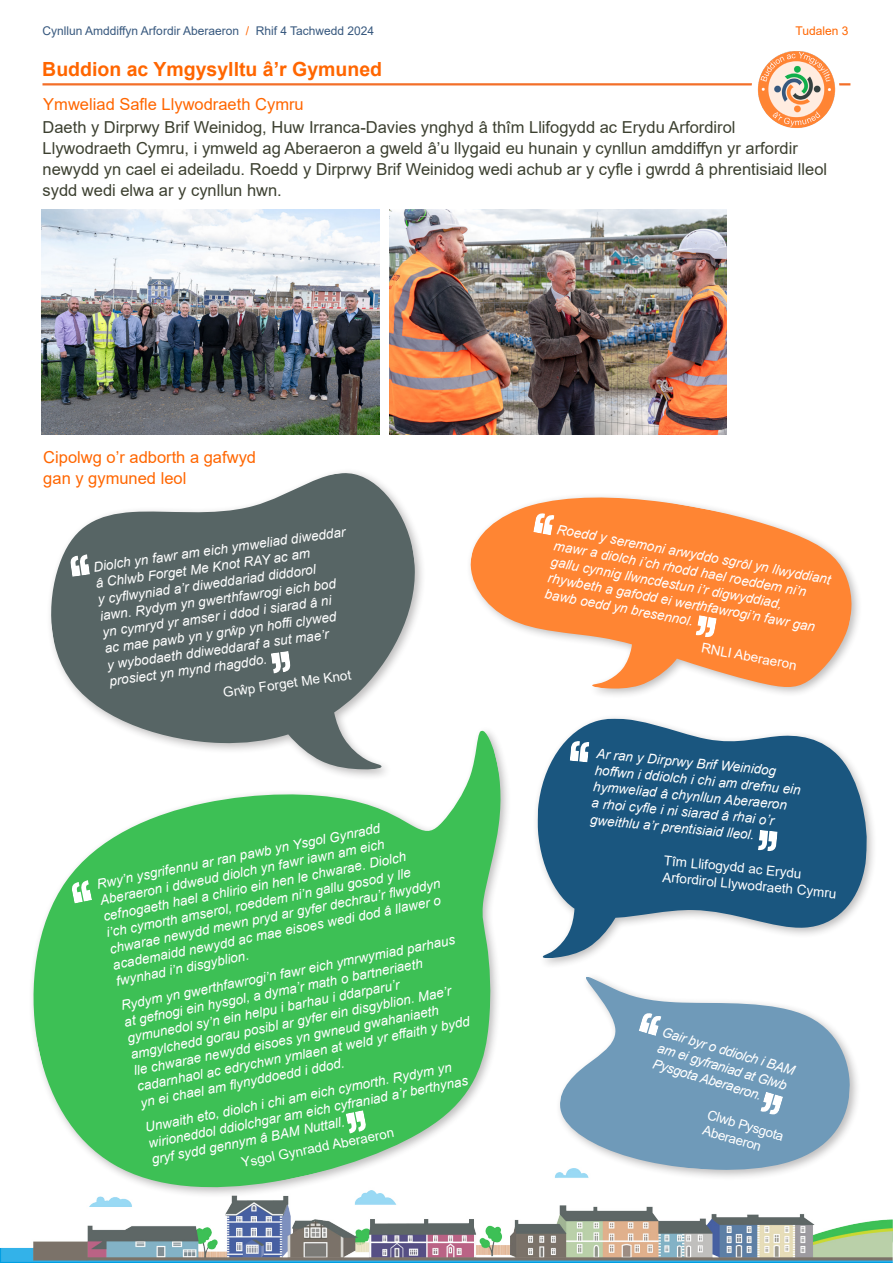
<style>
.page{position:relative;width:893px;height:1263px;background:#fff}
.page>*{position:absolute;margin:0;border:0;box-sizing:border-box;transform-origin:0 0}
.L1_heading_orange_ACDS_2024{font:700 19.5px "Arial";color:#f60}
.Body_Text_11pt_ACDS{font:16.5px/21px "Arial";color:#3c4030}
.Body_Text_11pt_ACDS-2{font:16.5px/21px "Arial";color:#f60}
.Body_Text_11pt_ACDS-3{font:italic 13.5px/16.5px "Arial";color:#fff}
.Body_Text_11pt_ACDS-4{font:13.5px/16.6px "Arial";color:#fff}
.t1{font:12px "Arial";color:#37587e}
.t2{font:12px "Arial";color:#f60}
.s1{color:#f60}
</style>
<div class="page">
<img style="left:0;top:1177px;width:893px;height:86px">
<hr style="left:42px;top:83px;width:808px;height:2px;background:#f36f29">
<div style="left:752px;top:45px;width:87px;height:88px;background:#fff;border-radius:50%"></div>
<img style="left:757px;top:50px;width:78px;height:78px;border-radius:39px">
<svg style="left:536px;top:730px;width:334px;height:228px;fill:#1a567f"></svg>
<svg style="left:570px;top:741px;width:19px;height:21px"></svg>
<svg style="left:758px;top:830px;width:20px;height:21px"></svg>
<svg style="left:470px;top:496px;width:389px;height:234px;fill:#ff8533"></svg>
<svg style="left:533px;top:513px;width:21px;height:22px"></svg>
<svg style="left:696px;top:615px;width:21px;height:22px"></svg>
<div style="left:29px;top:726px;width:482px;height:472px;background:#231f20;opacity:.3"></div>
<svg style="left:28px;top:729px;width:474px;height:463px;fill:#3dc055"></svg>
<svg style="left:72px;top:880px;width:20px;height:23px"></svg>
<svg style="left:346px;top:1110px;width:20px;height:24px"></svg>
<div style="left:555px;top:972px;width:306px;height:209px;background:#fff"></div>
<svg style="left:556px;top:977px;width:300px;height:201px;fill:#6f9ab9"></svg>
<svg style="left:639px;top:1013px;width:22px;height:23px"></svg>
<svg style="left:760px;top:1092px;width:23px;height:23px"></svg>
<div style="left:46px;top:468px;width:380px;height:312px;background:#231f20;opacity:.3"></div>
<svg style="left:44px;top:468px;width:372px;height:302px;fill:#576565"></svg>
<svg style="left:70px;top:554px;width:20px;height:23px"></svg>
<svg style="left:271px;top:651px;width:20px;height:23px"></svg>
<img style="left:42px;top:210px;width:337px;height:225px">
<img style="left:390px;top:210px;width:337px;height:225px">
<p class="t1" style="left:43px;top:23px;width:333px">Cynllun Amddiffyn Arfordir Aberaeron <span class="s1">/</span> Rhif 4 Tachwedd 2024</p>
<p class="t2" style="left:795px;top:23px;width:54px">Tudalen 3</p>
<p class="L1_heading_orange_ACDS_2024" style="left:42px;top:55px;width:341px">Buddion ac Ymgysylltu â’r Gymuned</p>
<p class="Body_Text_11pt_ACDS-2" style="left:43px;top:94px;width:262px">Ymweliad Safle Llywodraeth Cymru</p>
<p class="Body_Text_11pt_ACDS" style="left:43px;top:117px;width:786px">Daeth y Dirprwy Brif Weinidog, Huw Irranca-Davies ynghyd â thîm Llifogydd ac Erydu Arfordirol Llywodraeth Cymru, i ymweld ag Aberaeron a gweld â’u llygaid eu hunain y cynllun amddiffyn yr arfordir newydd yn cael ei adeiladu. Roedd y Dirprwy Brif Weinidog wedi achub ar y cyfle i gwrdd â phrentisiaid lleol sydd wedi elwa ar y cynllun hwn.</p>
<p class="Body_Text_11pt_ACDS-2" style="left:43px;top:447px;width:214px">Cipolwg o’r adborth a gafwyd gan y gymuned leol</p>
<p class="Body_Text_11pt_ACDS-3" style="left:92px;top:559px;width:256px;rotate:-8deg">Diolch yn fawr am eich ymweliad diweddar â Chlwb Forget Me Knot RAY ac am<br>y cyfl wyniad a’r diweddariad diddorol iawn. Rydym yn gwerthfawrogi eich bod yn cymryd yr amser i ddod i siarad â ni<br>ac mae pawb yn y grŵp yn hoffi clywed<br>y wybodaeth ddiweddaraf a sut mae’r prosiect yn mynd rhagddo.</p>
<p class="Body_Text_11pt_ACDS-4" style="left:222px;top:684px;width:131px;rotate:-8deg">Grŵp Forget Me Knot</p>
<p class="Body_Text_11pt_ACDS-3" style="left:95px;top:876px;width:339px;rotate:-11deg">Rwy’n ysgrifennu ar ran pawb yn Ysgol Gynradd Aberaeron i ddweud diolch yn fawr iawn am eich cefnogaeth hael a chlirio ein hen le chwarae. Diolch<br>i’ch cymorth amserol, roeddem ni’n gallu gosod y lle chwarae newydd mewn pryd ar gyfer dechrau’r fl wyddyn academaidd newydd ac mae eisoes wedi dod â llawer o fwynhad i’n disgyblion.</p>
<p class="Body_Text_11pt_ACDS-3" style="left:120px;top:997px;width:342px;rotate:-11deg">Rydym yn gwerthfawrogi’n fawr eich ymrwymiad parhaus at gefnogi ein hysgol, a dyma’r math o bartneriaeth gymunedol sy’n ein helpu i barhau i ddarparu’r amgylchedd gorau posibl ar gyfer ein disgyblion. Mae’r lle chwarae newydd eisoes yn gwneud gwahaniaeth cadarnhaol ac edrychwn ymlaen at weld yr eff aith y bydd yn ei chael am fl ynyddoedd i ddod.</p>
<p class="Body_Text_11pt_ACDS-3" style="left:144px;top:1119px;width:327px;rotate:-11deg">Unwaith eto, diolch i chi am eich cymorth. Rydym yn wirioneddol ddiolchgar am eich cyfraniad a’r berthynas gryf sydd gennym â BAM Nuttall.</p>
<p class="Body_Text_11pt_ACDS-4" style="left:240px;top:1154px;width:157px;rotate:-11deg">Ysgol Gynradd Aberaeron</p>
<p class="Body_Text_11pt_ACDS-3" style="left:558px;top:522px;width:280px;rotate:10deg">Roedd y seremoni arwyddo sgrôl yn llwyddiant mawr a diolch i’ch rhodd hael roeddem ni’n gallu cynnig llwncdestun i’r digwyddiad, rhywbeth a gafodd ei werthfawrogi’n fawr gan bawb oedd yn bresennol.</p>
<p class="Body_Text_11pt_ACDS-4" style="left:703px;top:640px;width:98px;rotate:10deg">RNLI Aberaeron</p>
<p class="Body_Text_11pt_ACDS-3" style="left:596px;top:746px;width:209px;rotate:5deg">Ar ran y Dirprwy Brif Weinidog<br>hoff wn i ddiolch i chi am drefnu ein hymweliad â chynllun Aberaeron<br>a rhoi cyfl e i ni siarad â rhai o’r gweithlu a’r prentisiaid lleol.</p>
<p class="Body_Text_11pt_ACDS-4" style="left:665px;top:852px;width:176px;rotate:5deg">Tîm Llifogydd ac Erydu<br>Arfordirol Llywodraeth Cymru</p>
<p class="Body_Text_11pt_ACDS-3" style="left:664px;top:1024px;width:140px;rotate:16deg">Gair byr o ddiolch i BAM am ei gyfraniad at Glwb<br>Pysgota Aberaeron.</p>
<p class="Body_Text_11pt_ACDS-4" style="left:710px;top:1106px;width:80px;rotate:16deg">Clwb Pysgota<br>Aberaeron</p>
</div>
